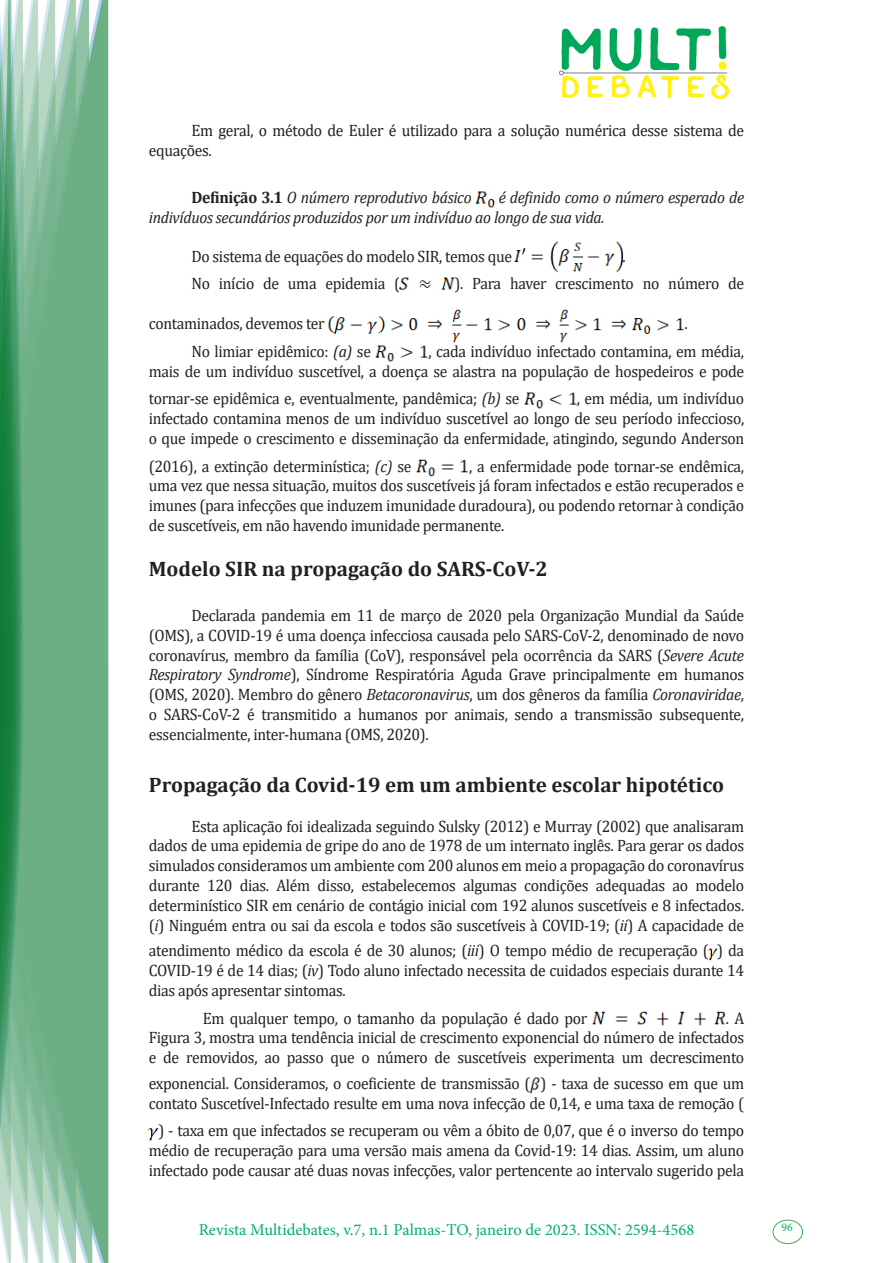
<style>
.page{position:relative;width:893px;height:1263px;background:#fff}
.page>*{position:absolute;margin:0;border:0;box-sizing:border-box;transform-origin:0 0}
.Titulo_2{font:700 21px "Cambria";color:#231f20}
.texto{font:16.5px/19.8px "Cambria";letter-spacing:-.02em;color:#231f20;text-align:justify;scale:.95 1}
.texto-2{font:italic 16.5px/19.8px "Cambria";letter-spacing:-.02em;color:#231f20;scale:.95 1}
.t1{font:16.5px "Minion Pro";color:#00b064}
.t2{font:11.7px "Minion Pro";color:#00b064}
.s1{font-weight:700;font-style:normal}
.s2{font-style:italic}
</style>
<div class="page">
<img style="left:559px;top:26px;width:169px;height:72px">
<div style="left:95px;top:0;width:14px;height:1263px;background:#6caf84"></div>
<svg style="left:79px;top:0;width:16px;height:1263px;background:#71b289"></svg>
<svg style="left:62px;top:0;width:17px;height:1263px;background:#75b48c"></svg>
<svg style="left:45px;top:0;width:17px;height:1263px;background:#7cb792"></svg>
<svg style="left:30px;top:0;width:15px;height:1263px;background:#80ba96"></svg>
<svg style="left:0;top:0;width:30px;height:1263px;background:#61a97f"></svg>
<div style="left:772px;top:1219px;width:31px;height:25px;border:1px solid #40ae49;border-radius:50%"></div>
<img style="left:476px;top:191px;width:19px;height:17px">
<img style="left:515px;top:241px;width:108px;height:32px">
<img style="left:400px;top:277px;width:55px;height:13px">
<img style="left:328px;top:309px;width:357px;height:34px">
<img style="left:376px;top:340px;width:53px;height:22px">
<img style="left:524px;top:392px;width:53px;height:17px">
<img style="left:416px;top:459px;width:53px;height:18px">
<img style="left:708px;top:948px;width:9px;height:13px">
<img style="left:593px;top:1011px;width:133px;height:15px">
<img style="left:530px;top:1077px;width:10px;height:17px">
<img style="left:149px;top:1128px;width:10px;height:13px">
<p class="texto" style="left:149px;top:121px;width:628px;text-indent:43px">Em geral, o método de Euler é utilizado para a solução numérica desse sistema de equações.</p>
<p class="texto-2" style="left:191px;top:187px;width:297px"><span class="s1">Definição 3.1</span> O número reprodutivo básico</p>
<p class="texto-2" style="left:149px;top:187px;width:628px;text-indent:350px">é definido como o número esperado de indivíduos secundários produzidos por um indivíduo ao longo de sua vida.</p>
<p class="texto" style="left:191px;top:246px;width:339px">Do sistema de equações do modelo SIR, temos que</p>
<p class="texto" style="left:622px;top:246px;width:5px">.</p>
<p class="texto" style="left:191px;top:274px;width:221px">No início de uma epidemia (</p>
<p class="texto" style="left:454px;top:274px;width:307px">). Para haver crescimento no número de</p>
<p class="texto" style="left:149px;top:314px;width:187px">contaminados, devemos ter</p>
<p class="texto" style="left:685px;top:314px;width:5px">.</p>
<p class="texto" style="left:191px;top:341px;width:191px">No limiar epidêmico: <span class="s2">(a)</span> se</p>
<p class="texto" style="left:149px;top:341px;width:628px;text-align:right">, cada indivíduo infectado contamina, em média,<br>mais de um indivíduo suscetível, a doença se alastra na população de hospedeiros e pode</p>
<p class="texto" style="left:149px;top:389px;width:392px">tornar-se epidêmica e, eventualmente, pandêmica; <span class="s2">(b)</span> se</p>
<p class="texto" style="left:149px;top:389px;width:628px;text-indent:428px">, em média, um indivíduo infectado contamina menos de um indivíduo suscetível ao longo de seu período infeccioso, o que impede o crescimento e disseminação da enfermidade, atingindo, segundo Anderson</p>
<p class="texto" style="left:149px;top:456px;width:278px">(2016), a extinção determinística; <span class="s2">(c)</span> se</p>
<p class="texto" style="left:149px;top:456px;width:628px;text-indent:320px">, a enfermidade pode tornar-se endêmica, uma vez que nessa situação, muitos dos suscetíveis já foram infectados e estão recuperados e imunes (para infecções que induzem imunidade duradoura), ou podendo retornar à condição de suscetíveis, em não havendo imunidade permanente.</p>
<p class="Titulo_2" style="left:149px;top:554px;width:400px">Modelo SIR na propagação do SARS-CoV-2</p>
<p class="texto" style="left:149px;top:605px;width:628px;text-indent:43px">Declarada pandemia em 11 de março de 2020 pela Organização Mundial da Saúde (OMS), a COVID-19 é uma doença infecciosa causada pelo SARS-CoV-2, denominado de novo coronavírus, membro da família (CoV), responsável pela ocorrência da SARS (<span class="s2">Severe Acute Respiratory Syndrome</span>), Síndrome Respiratória Aguda Grave principalmente em humanos (OMS, 2020). Membro do gênero <span class="s2">Betacoronavirus</span>, um dos gêneros da família <span class="s2">Coronaviridae</span>, o SARS-CoV-2 é transmitido a humanos por animais, sendo a transmissão subsequente, essencialmente, inter-humana (OMS, 2020).</p>
<p class="Titulo_2" style="left:149px;top:770px;width:577px">Propagação da Covid-19 em um ambiente escolar hipotético</p>
<p class="texto" style="left:149px;top:816px;width:628px;text-indent:43px">Esta aplicação foi idealizada seguindo Sulsky (2012) e Murray (2002) que analisaram dados de uma epidemia de gripe do ano de 1978 de um internato inglês. Para gerar os dados simulados consideramos um ambiente com 200 alunos em meio a propagação do coronavírus durante 120 dias. Além disso, estabelecemos algumas condições adequadas ao modelo determinístico SIR em cenário de contágio inicial com 192 alunos suscetíveis e 8 infectados. (<span class="s2">i</span>) Ninguém entra ou sai da escola e todos são suscetíveis à COVID-19; (<span class="s2">ii</span>) A capacidade de</p>
<p class="texto" style="left:149px;top:941px;width:628px">atendimento médico da escola é de 30 alunos; (<span class="s2">iii</span>) O tempo médio de recuperação ( ) da COVID-19 é de 14 dias; (<span class="s2">iv</span>) Todo aluno infectado necessita de cuidados especiais durante 14 dias após apresentar sintomas.</p>
<p class="texto" style="left:203px;top:1008px;width:406px">Em qualquer tempo, o tamanho da população é dado por</p>
<p class="texto" style="left:149px;top:1008px;width:628px;text-indent:577px">. A Figura 3, mostra uma tendência inicial de crescimento exponencial do número de infectados e de removidos, ao passo que o número de suscetíveis experimenta um decrescimento</p>
<p class="texto" style="left:149px;top:1073px;width:628px">exponencial. Consideramos, o coeficiente de transmissão ( ) - taxa de sucesso em que um contato Suscetível-Infectado resulte em uma nova infecção de 0,14, e uma taxa de remoção (</p>
<p class="texto" style="left:149px;top:1121px;width:628px;text-align:center">) - taxa em que infectados se recuperam ou vêm a óbito de 0,07, que é o inverso do tempo médio de recuperação para uma versão mais amena da Covid-19: 14 dias. Assim, um aluno infectado pode causar até duas novas infecções, valor pertencente ao intervalo sugerido pela</p>
<p class="t1" style="left:199px;top:1218px;width:497px">Revista Multidebates, v.7, n.1 Palmas-TO, janeiro de 2023. ISSN: 2594-4568</p>
<p class="t2" style="left:781px;top:1219px;width:13px">96</p>
</div>
